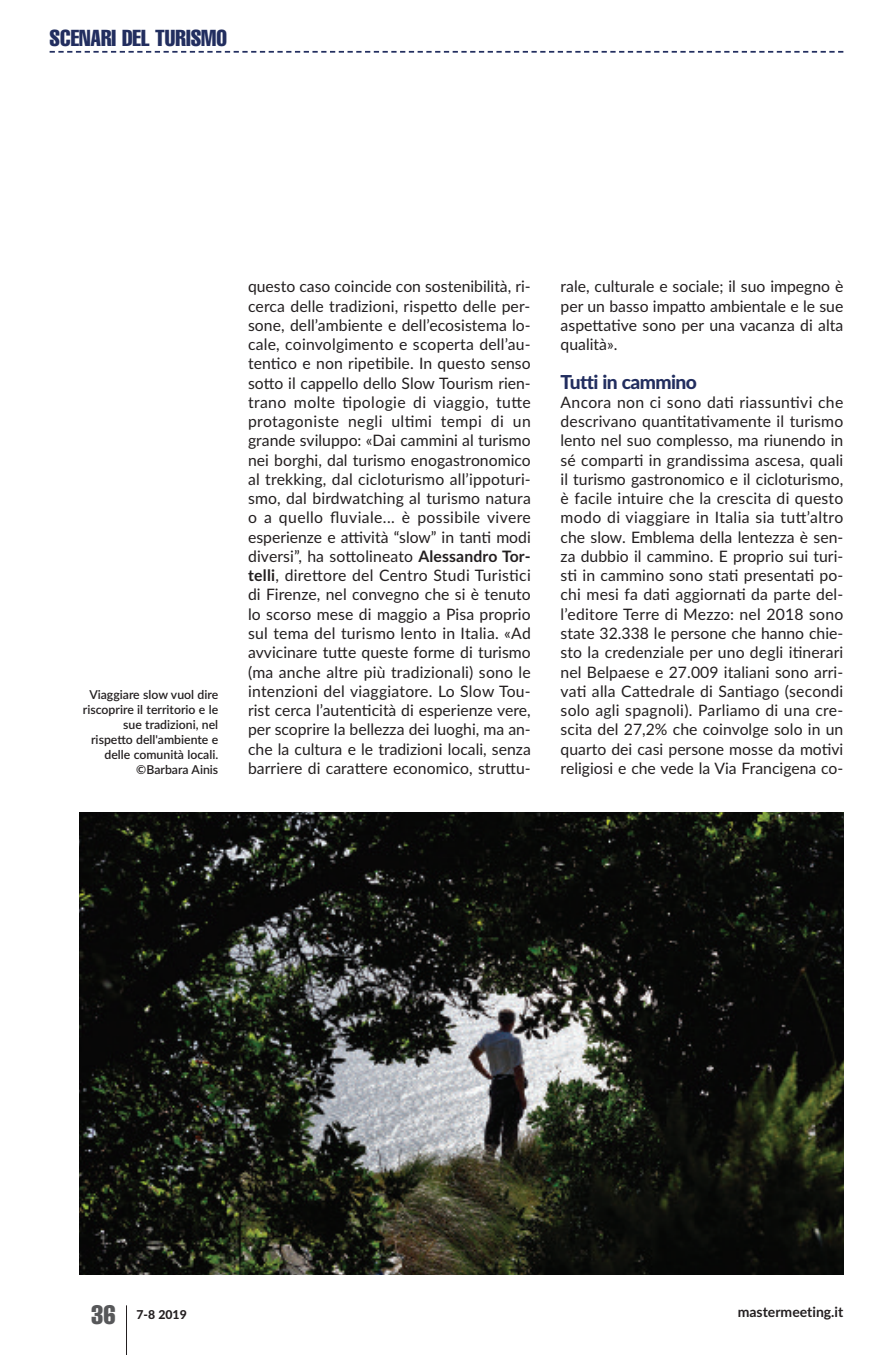
<style>
.page{position:relative;width:893px;height:1355px;background:#fff}
.page>*{position:absolute;margin:0;border:0;box-sizing:border-box;transform-origin:0 0}
.t1{font:extra-condensed 26.25px "Helvetica";color:#57585a}
.t2{font:extra-condensed 22.75px "Helvetica";color:#222e5f}
.t3{font:800 19.25px "Lato";color:#222e5f}
.t4{font:15.75px/19.2px "Lato";color:#231f20;text-align:justify}
.t5{font:700 14px "Lato";color:#231f20}
.t6{font:600 12.25px/14.9px "Lato";color:#231f20;text-align:right}
.t7{font:800 12.25px "Lato";color:#231f20}
.s1{font-weight:700}
</style>
<div class="page">
<hr style="left:126px;top:1305px;width:1px;height:49px;background:#231f20">
<svg style="left:50px;top:51px;width:793px;height:2px"></svg>
<img style="left:79px;top:812px;width:764px;height:462px">
<h2 class="t2" style="left:50px;top:30px;width:179px">SCENARI DEL TURISMO</h2>
<p class="t6" style="left:83px;top:687px;width:137px">Viaggiare slow vuol dire riscoprire il territorio e le sue tradizioni, nel rispetto dell'ambiente e delle comunità locali. ©Barbara Ainis</p>
<p class="t4" style="left:248px;top:277px;width:284px">questo caso coincide con sostenibilità, ri&shy;cerca delle tradizioni, rispetto delle per&shy;sone, dell’ambiente e dell’ecosistema lo&shy;cale, coinvolgimento e scoperta dell’au&shy;tentico e non ripetibile. In questo senso sotto il cappello dello Slow Tourism rien&shy;trano molte tipologie di viaggio, tutte protagoniste negli ultimi tempi di un grande sviluppo: «Dai cammini al turismo nei borghi, dal turismo enogastronomico al trekking, dal cicloturismo all’ippoturi&shy;smo, dal birdwatching al turismo natura o a quello fluviale... è possibile vivere esperienze e attività “slow” in tanti modi diversi”, ha sottolineato <span class="s1">Alessandro Tor&shy;telli</span>, direttore del Centro Studi Turistici di Firenze, nel convegno che si è tenuto lo scorso mese di maggio a Pisa proprio sul tema del turismo lento in Italia. «Ad avvicinare tutte queste forme di turismo (ma anche altre più tradizionali) sono le intenzioni del viaggiatore. Lo Slow Tou&shy;rist cerca l’autenticità di esperienze vere, per scoprire la bellezza dei luoghi, ma an&shy;che la cultura e le tradizioni locali, senza barriere di carattere economico, struttu-</p>
<p class="t4" style="left:561px;top:277px;width:284px">rale, culturale e sociale; il suo impegno è per un basso impatto ambientale e le sue aspettative sono per una vacanza di alta qualità».</p>
<p class="t3" style="left:561px;top:371px;width:138px">tutti in cammino</p>
<p class="t4" style="left:561px;top:393px;width:284px">Ancora non ci sono dati riassuntivi che descrivano quantitativamente il turismo lento nel suo complesso, ma riunendo in sé comparti in grandissima ascesa, quali il turismo gastronomico e il cicloturismo, è facile intuire che la crescita di questo modo di viaggiare in Italia sia tutt’altro che slow. Emblema della lentezza è sen&shy;za dubbio il cammino. E proprio sui turi&shy;sti in cammino sono stati presentati po&shy;chi mesi fa dati aggiornati da parte del&shy;l’editore Terre di Mezzo: nel 2018 sono state 32.338 le persone che hanno chie&shy;sto la credenziale per uno degli itinerari nel Belpaese e 27.009 italiani sono arri&shy;vati alla Cattedrale di Santiago (secondi solo agli spagnoli). Parliamo di una cre&shy;scita del 27,2% che coinvolge solo in un quarto dei casi persone mosse da motivi religiosi e che vede la Via Francigena co-</p>
<h1 class="t1" style="left:91px;top:1305px;width:26px">36</h1>
<p class="t7" style="left:136px;top:1307px;width:52px">7-8 2019</p>
<p class="t5" style="left:738px;top:1303px;width:107px">mastermeeting.it</p>
</div>
